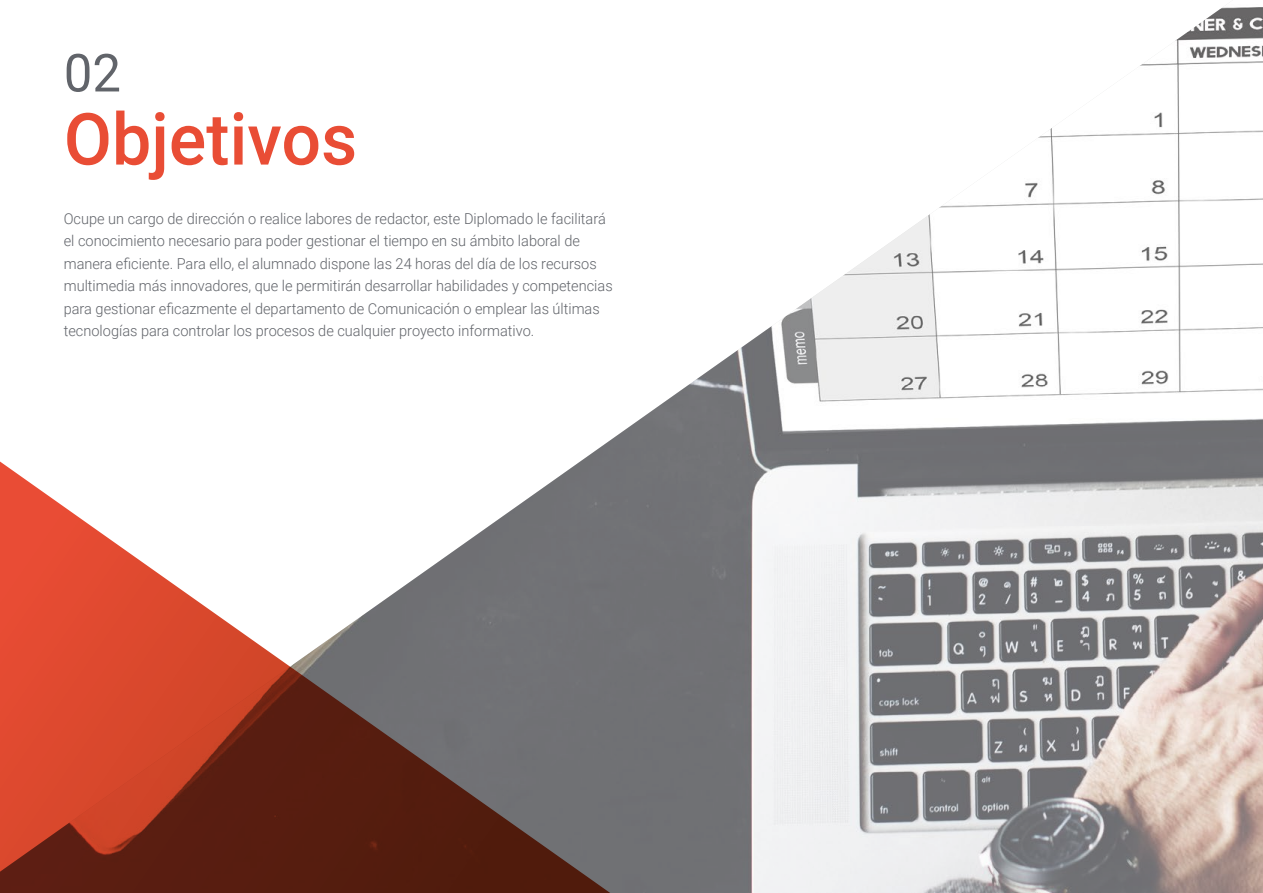
<style>
.page{position:relative;width:1263px;height:893px;background:#fff}
.page>*{position:absolute;margin:0;border:0;box-sizing:border-box;transform-origin:0 0}
.t1{font:500 72px "Roboto";color:#e94d35}
.t2{font:52.5px "Roboto";color:#61646a}
.t3{font:300 15px/22.5px "Roboto";color:#61646a}
</style>
<div class="page">
<img style="left:602px;top:7px;width:661px;height:886px">
<svg style="left:0;top:446px;width:640px;height:447px"></svg>
<h2 class="t2" style="left:64px;top:36px;width:59px">02</h2>
<h1 class="t1" style="left:64px;top:89px;width:295px">Objetivos</h1>
<p class="t3" style="left:64px;top:207px;width:550px">Ocupe un cargo de dirección o realice labores de redactor, este Diplomado le facilitará el conocimiento necesario para poder gestionar el tiempo en su ámbito laboral de manera eficiente. Para ello, el alumnado dispone las 24 horas del día de los recursos multimedia más innovadores, que le permitirán desarrollar habilidades y competencias para gestionar eficazmente el departamento de Comunicación o emplear las últimas tecnologías para controlar los procesos de cualquier proyecto informativo.</p>
</div>
